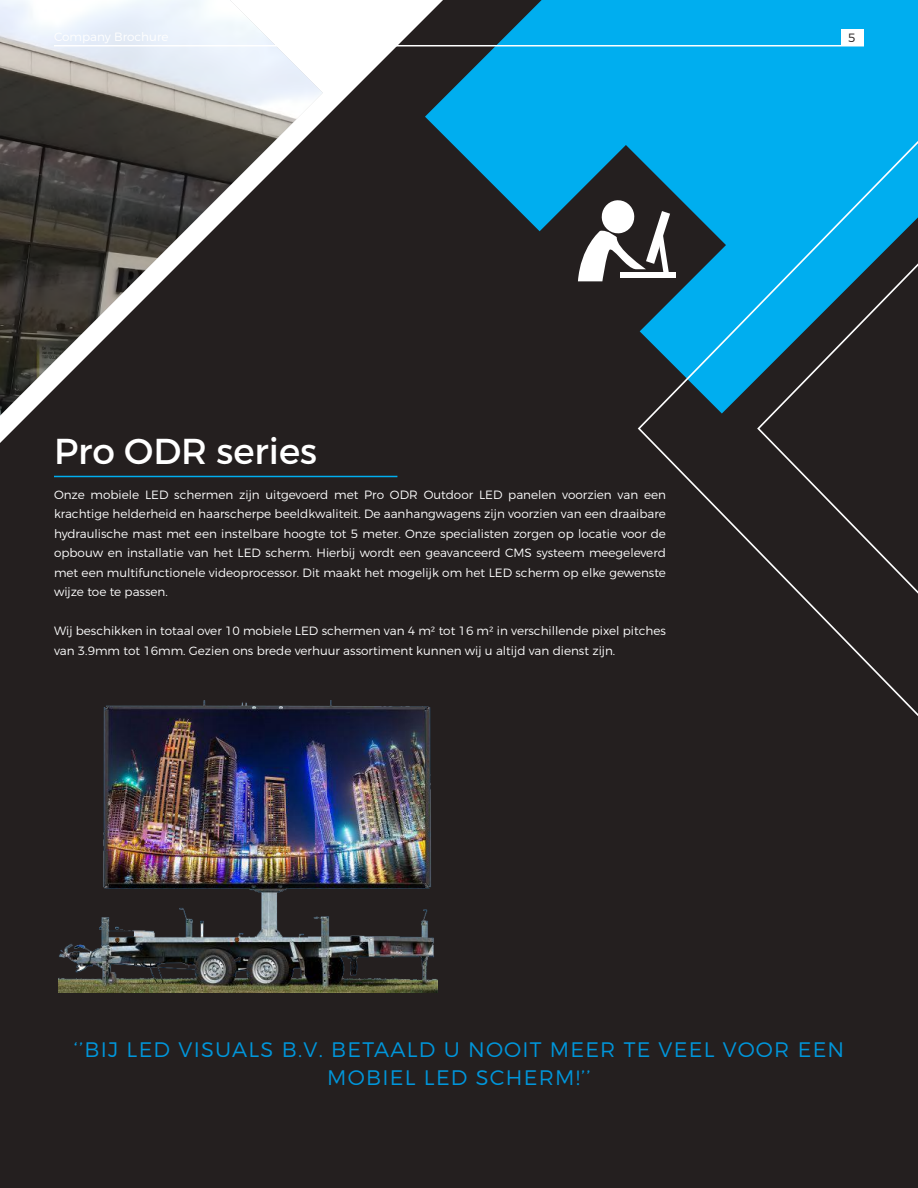
<style>
.page{position:relative;width:918px;height:1188px;background:#fff}
.page>*{position:absolute;margin:0;border:0;box-sizing:border-box;transform-origin:0 0}
.t1{font:36px "Montserrat";color:#fff}
.t2{font:300 21px/28.5px "Montserrat";letter-spacing:.06em;color:#0096db;text-align:center}
.t3{font:300 12px/19.5px "Montserrat";color:#fff;text-align:justify}
.t4{font:300 12px "Montserrat";color:#241f1f}
</style>
<div class="page">
<div style="left:0;top:18px;width:918px;height:1170px;background:#241f1f"></div>
<svg style="left:425px;top:0;width:493px;height:414px;background:#0e78a0"></svg>
<div style="left:841px;top:30px;width:23px;height:15px;background:#fff"></div>
<img style="left:0;top:0;width:323px;height:416px">
<svg style="left:638px;top:141px;width:280px;height:575px;background:#1e4555"></svg>
<hr style="left:54px;top:45px;width:810px;height:1px;background:#fff">
<svg style="left:526px;top:145px;width:200px;height:200px;background:#286279"></svg>
<hr style="left:54px;top:476px;width:343px;height:1px;background:#00aeef">
<img style="left:58px;top:694px;width:380px;height:299px">
<p class="t3" style="left:54px;top:26px;width:116px">Company Brochure</p>
<p class="t4" style="left:848px;top:30px;width:9px">5</p>
<h1 class="t1" style="left:54px;top:429px;width:265px">Pro ODR series</h1>
<p class="t3" style="left:54px;top:484px;width:614px">Onze mobiele LED schermen zijn uitgevoerd met Pro ODR Outdoor LED panelen voorzien van een krachtige helderheid en haarscherpe beeldkwaliteit. De aanhangwagens zijn voorzien van een draaibare hydraulische mast met een instelbare hoogte tot 5 meter. Onze specialisten zorgen op locatie voor de opbouw en installatie van het LED scherm. Hierbij wordt een geavanceerd CMS systeem meegeleverd met een multifunctionele videoprocessor. Dit maakt het mogelijk om het LED scherm op elke gewenste wijze toe te passen.</p>
<p class="t3" style="left:54px;top:621px;width:613px">Wij beschikken in totaal over 10 mobiele LED schermen van 4 m² tot 16 m² in verschillende pixel pitches van 3.9mm tot 16mm. Gezien ons brede verhuur assortiment kunnen wij u altijd van dienst zijn.</p>
<h2 class="t2" style="left:74px;top:1035px;width:772px">‘’BIJ LED VISUALS B.V. BETAALD U NOOIT MEER TE VEEL VOOR EEN<br>MOBIEL LED SCHERM!’’</h2>
</div>
